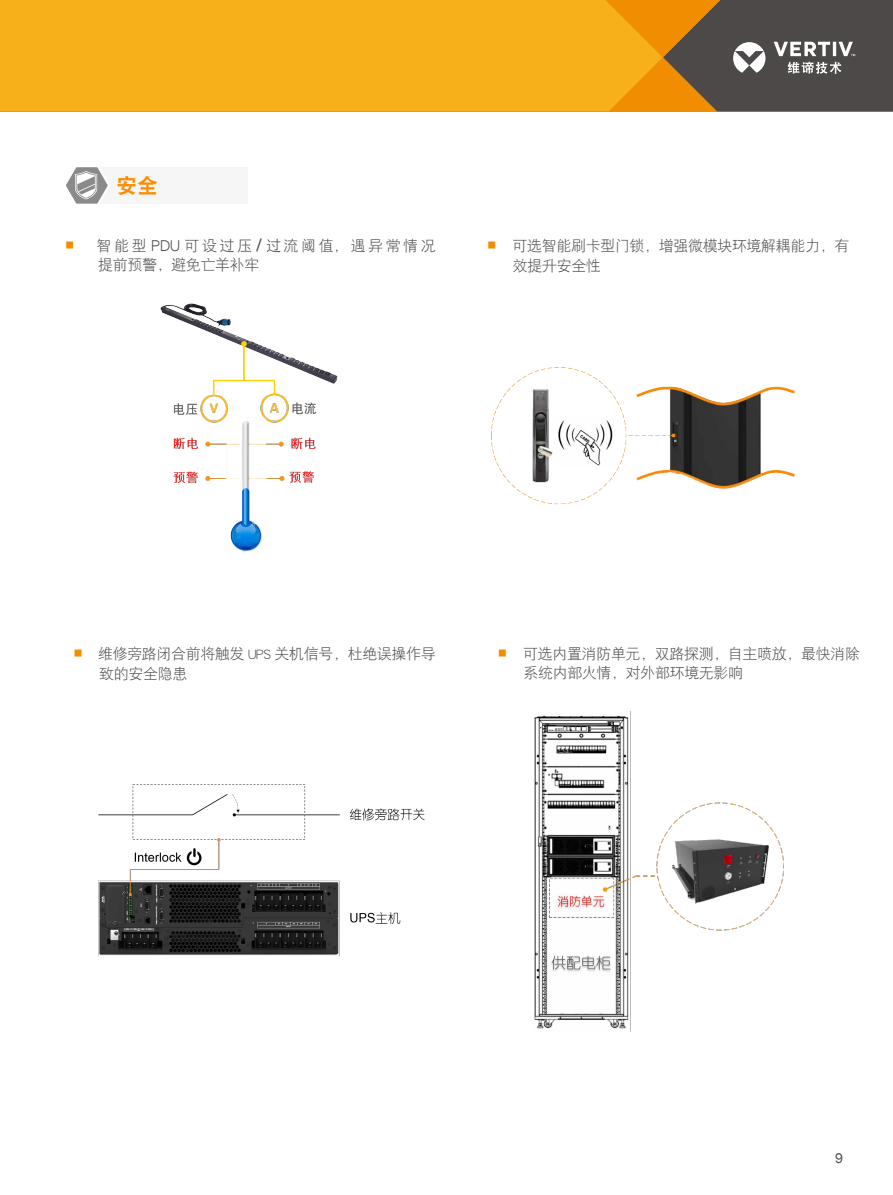
<style>
.page{position:relative;width:893px;height:1195px;background:#fff}
.page>*{position:absolute;margin:0;border:0;box-sizing:border-box;transform-origin:0 0}
.t1{font:21px "DFP Hei W9";color:#ff8c00}
.t2{font:15px/19.5px "DFP Hei W3";letter-spacing:-.025em;color:#4c4948}
.t3{font:15px/19.5px "DFP Hei W3";letter-spacing:.165em;color:#4c4948}
.t4{font:13.5px "Calibre";color:#4c4948}
.s1{font-family:"Calibre";font-weight:300}
.s2{font-family:"Calibre"}
</style>
<div class="page">
<div style="left:0;top:0;width:593px;height:111px;background:#f7b01a"></div>
<svg style="left:593px;top:0;width:300px;height:111px;background:#8b6c3c"></svg>
<img style="left:160px;top:303px;width:178px;height:250px">
<img style="left:492px;top:367px;width:303px;height:138px">
<img style="left:534px;top:711px;width:250px;height:320px">
<div style="left:91px;top:167px;width:156px;height:37px;background:#f6f6f6"></div>
<svg style="left:66px;top:167px;width:42px;height:37px"></svg>
<img style="left:99px;top:784px;width:326px;height:171px">
<h1 class="t1" style="left:116px;top:174px;width:43px">安全</h1>
<p class="t3" style="left:97px;top:236px;width:341px">智能型<span class="s1">PDU</span>可设过压<span class="s2">/</span>过流阈值，遇异常情况提前预警，避免亡羊补牢</p>
<p class="t2" style="left:513px;top:236px;width:338px">可选智能刷卡型门锁，增强微模块环境解耦能力，有效提升安全性</p>
<p class="t2" style="left:98px;top:644px;width:339px">维修旁路闭合前将触发 UPS 关机信号，杜绝误操作导致的安全隐患</p>
<p class="t2" style="left:523px;top:644px;width:338px">可选内置消防单元，双路探测，自主喷放，最快消除系统内部火情，对外部环境无影响</p>
<p class="t4" style="left:835px;top:1149px;width:9px">9</p>
</div>
